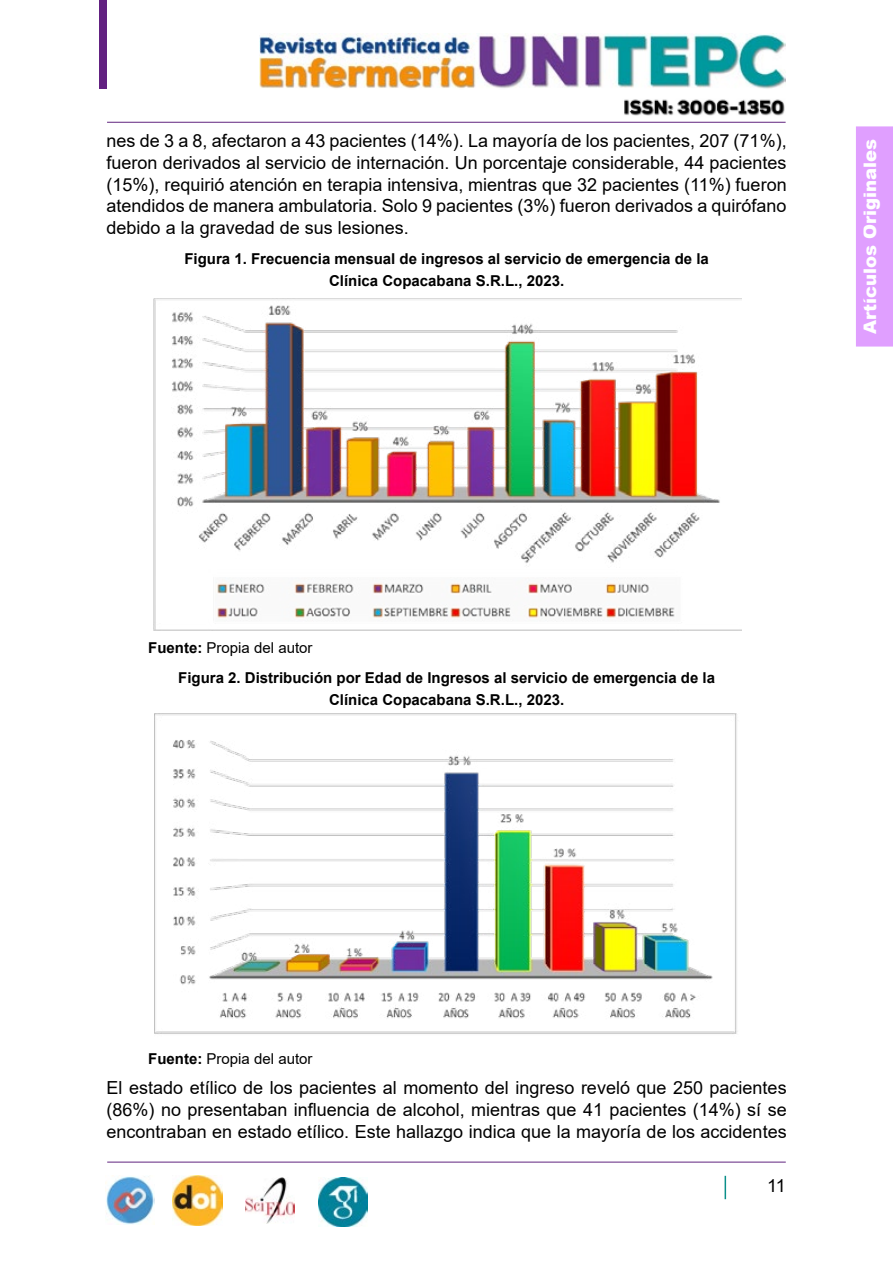
<style>
.page{position:relative;width:893px;height:1263px;background:#fff}
.page>*{position:absolute;margin:0;border:0;box-sizing:border-box;transform-origin:0 0}
.t1{font:18px/21.8px "Arial";color:#000;text-align:justify}
.t2{font:900 18px "Arial";color:#fff}
.t3{font:700 15px/21.8px "Arial";color:#000;text-align:center}
.t4{font:15px "Arial";color:#000}
.s1{font-weight:400}
.s2{font-weight:700}
</style>
<div class="page">
<div style="left:100px;top:0;width:7px;height:89px;background:#622181"></div>
<hr style="left:107px;top:122px;width:679px;height:1px;background:#60247f">
<hr style="left:107px;top:1162px;width:679px;height:1px;background:#60247f">
<svg style="left:725px;top:1176px;width:1px;height:23px"></svg>
<div style="left:856px;top:126px;width:37px;height:221px;background:#e09fff"></div>
<img style="left:106px;top:1176px;width:48px;height:48px">
<img style="left:173px;top:1176px;width:50px;height:49px">
<img style="left:245px;top:1177px;width:50px;height:47px">
<img style="left:319px;top:1177px;width:48px;height:49px">
<img style="left:259px;top:34px;width:526px;height:55px">
<img style="left:624px;top:99px;width:161px;height:17px">
<img style="left:153px;top:298px;width:588px;height:332px">
<img style="left:154px;top:713px;width:583px;height:321px">
<p class="t1" style="left:107px;top:130px;width:681px">nes de 3 a 8, afectaron a 43 pacientes (14%). La mayoría de los pacientes, 207 (71%), fueron derivados al servicio de internación. Un porcentaje considerable, 44 pacientes (15%), requirió atención en terapia intensiva, mientras que 32 pacientes (11%) fueron atendidos de manera ambulatoria. Solo 9 pacientes (3%) fueron derivados a quirófano debido a la gravedad de sus lesiones.</p>
<p class="t3" style="left:184px;top:248px;width:526px">Figura 1. Frecuencia mensual de ingresos al servicio de emergencia de la<br>Clínica Copacabana S.R.L., 2023.</p>
<p class="t2" style="left:857px;top:334px;width:197px;rotate:-90deg">Artículos Originales</p>
<p class="t3" style="left:178px;top:633px;width:538px;line-height:30.3px;text-align:left;text-indent:-30px">Fuente: <span class="s1">Propia del autor<br></span>Figura 2. Distribución por Edad de Ingresos al servicio de emergencia de la</p>
<p class="t3" style="left:329px;top:689px;width:237px">Clínica Copacabana S.R.L., 2023.</p>
<p class="t4" style="left:148px;top:1048px;width:166px"><span class="s2">Fuente:</span> Propia del autor</p>
<p class="t1" style="left:107px;top:1077px;width:681px">El estado etílico de los pacientes al momento del ingreso reveló que 250 pacientes (86%) no presentaban influencia de alcohol, mientras que 41 pacientes (14%) sí se encontraban en estado etílico. Este hallazgo indica que la mayoría de los accidentes</p>
<p class="t1" style="left:767px;top:1175px;width:20px">11</p>
</div>
